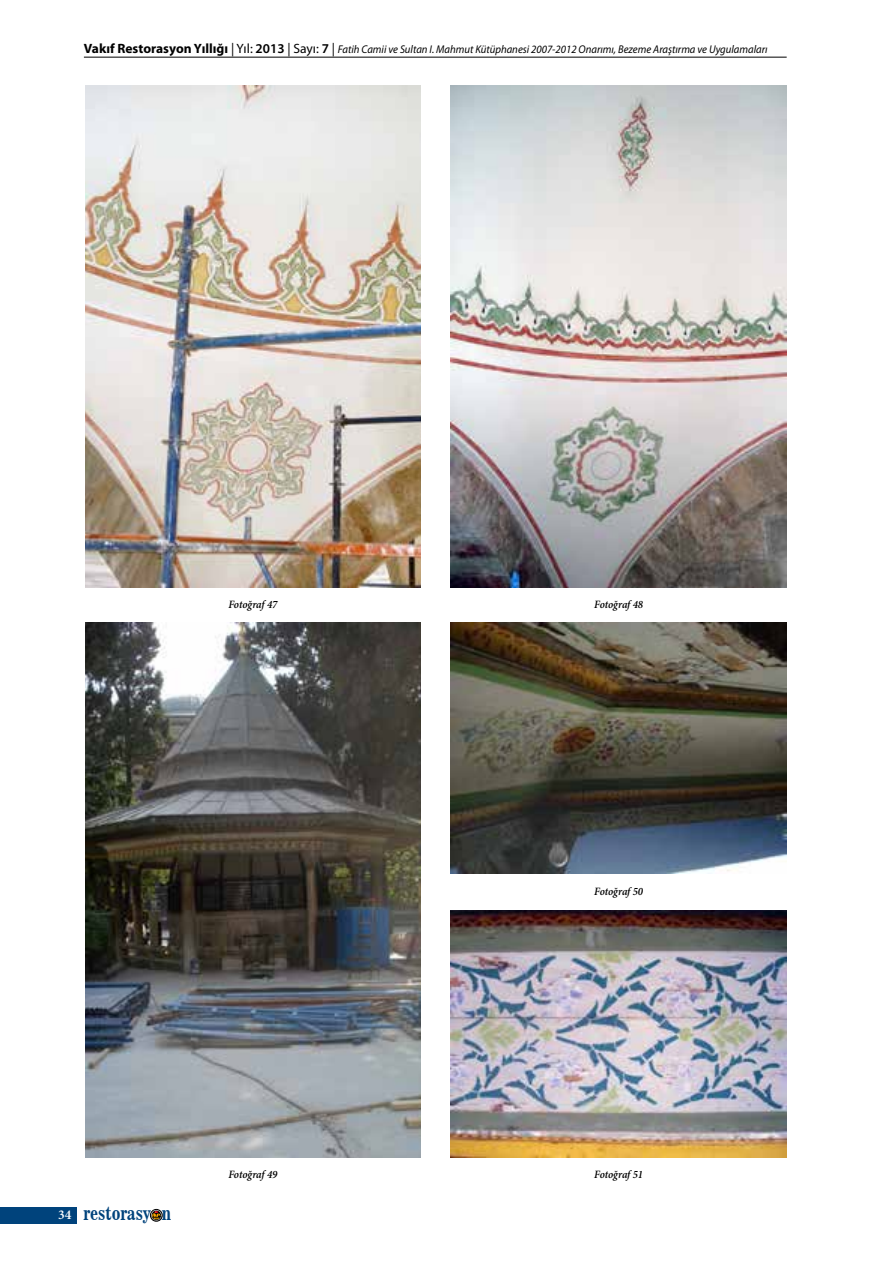
<style>
.page{position:relative;width:893px;height:1263px;background:#fff}
.page>*{position:absolute;margin:0;border:0;box-sizing:border-box;transform-origin:0 0}
.t1{font:17.7px "News 701 BT Bold A";color:#00437c;scale:.8 1}
.t2{font:italic 11.25px "Myriad Pro";color:#000;scale:.95 1}
.t3{font:italic 600 11.25px "Minion Pro";letter-spacing:-.01em;color:#000;scale:.95 1}
.s1{font-weight:700;font-style:normal;font-size:13.5px}
.s2{font-style:normal;font-size:13.5px}
.s3{font-weight:600;font-style:normal;font-size:13.5px}
.s4{font-family:"Minion Pro";font-weight:600;font-size:13.5px;color:#fff}
</style>
<div class="page">
<div style="left:0;top:1207px;width:77px;height:16px;background:#00437c"></div>
<div style="left:150px;top:1209px;width:12px;height:12px;border:1px solid #000;border-radius:50%"></div>
<svg style="left:151px;top:1210px;width:11px;height:11px"></svg>
<hr style="left:84px;top:57px;width:703px;height:1px;background:#000">
<img style="left:85px;top:85px;width:336px;height:502px">
<img style="left:451px;top:85px;width:336px;height:502px">
<img style="left:85px;top:622px;width:336px;height:535px">
<img style="left:451px;top:622px;width:336px;height:252px">
<img style="left:451px;top:911px;width:336px;height:246px">
<p class="t2" style="left:84px;top:43px;width:721px"><span class="s1">Vakıf Restorasyon Yıllığı</span> <span class="s2">| Yıl:</span> <span class="s3">2013</span> <span class="s2">| Sayı:</span> <span class="s3">7</span> <span class="s2">|</span> Fatih Camii ve Sultan I. Mahmut Kütüphanesi 2007-2012 Onarımı, Bezeme Araştırma ve Uygulamaları</p>
<p class="t3" style="left:229px;top:597px;width:53px">Fotoğraf 47</p>
<h1 class="t1" style="left:58px;top:1203px;width:143px"><span class="s4">34</span> restorasy n</h1>
<p class="t3" style="left:229px;top:1166px;width:53px">Fotoğraf 49</p>
<p class="t3" style="left:594px;top:597px;width:53px">Fotoğraf 48</p>
<p class="t3" style="left:594px;top:883px;width:53px">Fotoğraf 50</p>
<p class="t3" style="left:594px;top:1166px;width:53px">Fotoğraf 51</p>
</div>
